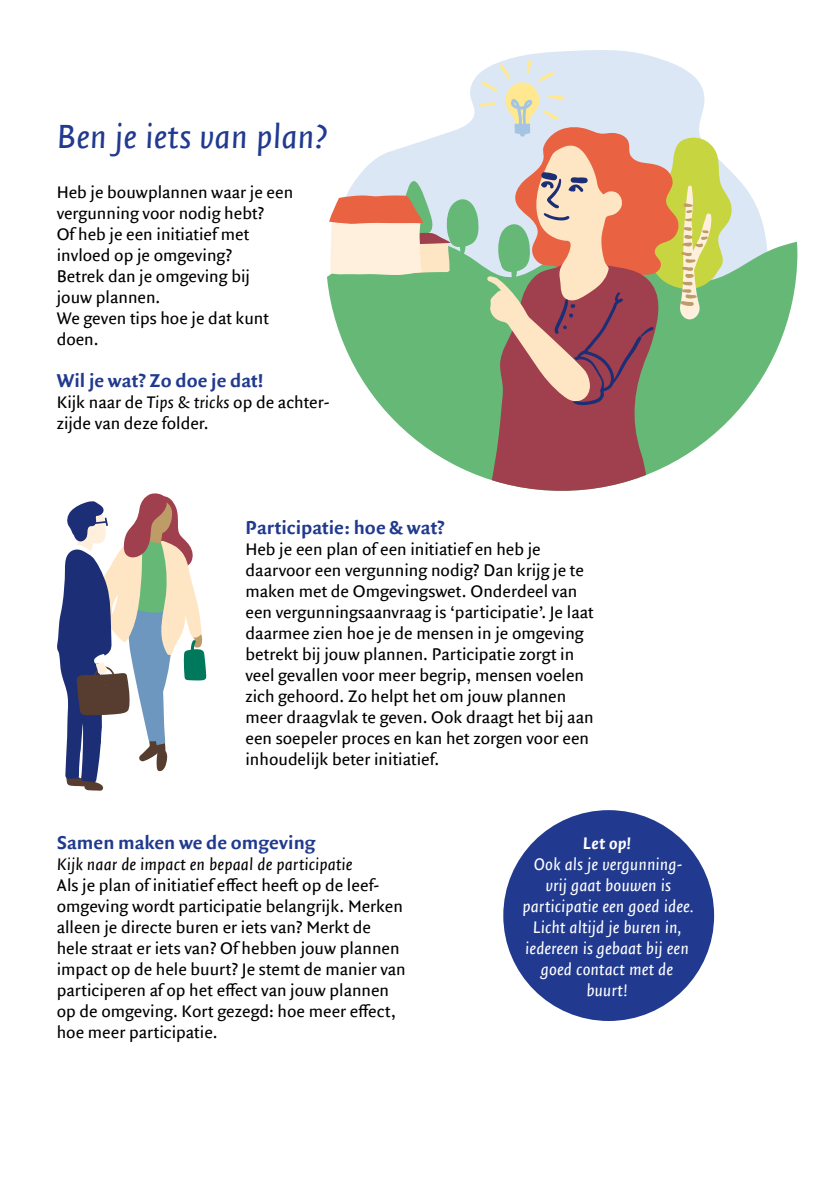
<style>
.page{position:relative;width:840px;height:1191px;background:#fff}
.page>*{position:absolute;margin:0;border:0;box-sizing:border-box;transform-origin:0 0}
.H2_TK{font:italic 36px "Quadraat Sans Pro TT";color:#213a8f}
.H3_TK2{font:700 20px "Quadraat Sans Pro TT";color:#213a8f}
.brood{font:18px/21px "Quadraat Sans Pro TT";color:#000}
.Kadertje{font:italic 18px/21px "Quadraat Sans Pro TT";color:#fff;text-align:center}
.brood-2{font:italic 18px "Quadraat Sans Pro TT";color:#000}
.s1{font-style:italic}
.s2{font-weight:700}
</style>
<div class="page">
<svg style="left:506px;top:50px;width:260px;height:187px"></svg>
<svg style="left:327px;top:237px;width:470px;height:180px;fill:#65b876"></svg>
<svg style="left:329px;top:60px;width:403px;height:431px"></svg>
<svg style="left:57px;top:493px;width:149px;height:298px"></svg>
<div style="left:503px;top:810px;width:210px;height:211px;background:#213a8f;border-radius:50%"></div>
<p class="H2_TK" style="left:57px;top:111px;width:272px">Ben je iets van plan?</p>
<p class="brood" style="left:57px;top:181px;width:238px">Heb je bouwplannen waar je een vergunning voor nodig hebt?<br>Of heb je een initiatief met invloed op je omgeving?</p>
<p class="brood" style="left:57px;top:265px;width:195px">Betrek dan je omgeving bij jouw plannen.</p>
<p class="brood" style="left:57px;top:307px;width:214px">We geven tips hoe je dat kunt doen.</p>
<p class="H3_TK2" style="left:57px;top:366px;width:208px">Wil je wat? Zo doe je dat!</p>
<p class="brood" style="left:57px;top:391px;width:274px">Kijk naar de <span class="s1">Tips &amp; tricks</span> op de achter&shy;zijde van deze folder.</p>
<p class="H3_TK2" style="left:245px;top:513px;width:201px">Participatie: hoe &amp; wat?</p>
<p class="brood" style="left:245px;top:538px;width:349px">Heb je een plan of een initiatief en heb je daarvoor een vergunning nodig? Dan krijg je te maken met de Omgevingswet. Onderdeel van een vergunningsaanvraag is ‘participatie’. Je laat daarmee zien hoe je de mensen in je omgeving betrekt bij jouw plannen. Participatie zorgt in veel gevallen voor meer begrip, mensen voelen zich gehoord. Zo helpt het om jouw plannen meer draagvlak te geven. Ook draagt het bij aan een soepeler proces en kan het zorgen voor een inhoudelijk beter initiatief.</p>
<p class="H3_TK2" style="left:57px;top:828px;width:260px">Samen maken we de omgeving</p>
<p class="brood-2" style="left:57px;top:852px;width:297px">Kijk naar de impact en bepaal de participatie</p>
<p class="brood" style="left:57px;top:874px;width:350px">Als je plan of initiatief effect heeft op de leef&shy;omgeving wordt participatie belangrijk. Merken alleen je directe buren er iets van? Merkt de hele straat er iets van? Of hebben jouw plannen impact op de hele buurt? Je stemt de manier van participeren af op het effect van jouw plannen op de omgeving. Kort gezegd: hoe meer effect, hoe meer participatie.</p>
<p class="Kadertje" style="left:522px;top:832px;width:173px"><span class="s2">Let op!<br></span>Ook als je vergunning&shy;vrij gaat bouwen is participatie een goed idee.<br>Licht altijd je buren in, iedereen is gebaat bij een goed contact met de buurt!</p>
</div>
